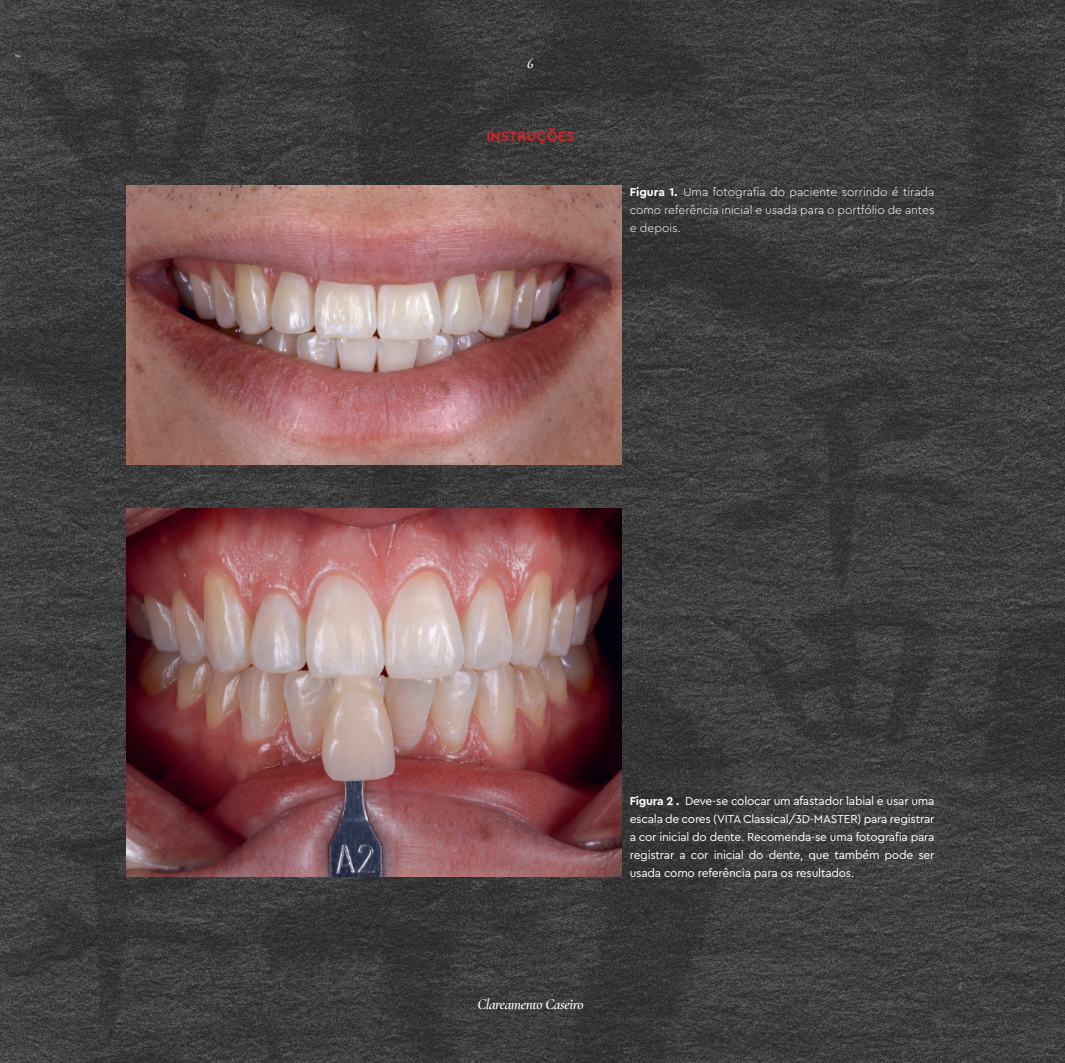
<style>
.page{position:relative;width:1065px;height:1063px;background:#fff}
.page>*{position:absolute;margin:0;border:0;box-sizing:border-box;transform-origin:0 0}
.t1{font:italic 600 15px "Cormorant Garamond";letter-spacing:-.025em;color:#fff}
.t2{font:700 14.25px "Cera Pro";letter-spacing:.01em;color:#d1232a}
.t3{font:12px/18px "Cera Pro";letter-spacing:-.02em;color:#fff;text-align:justify}
.t4{font:300 12px/18px "Cera Pro";color:#fff;text-align:justify}
.s1{font-weight:700}
</style>
<div class="page">
<img style="left:0;top:0;width:1064px;height:1063px">
<img style="left:126px;top:186px;width:495px;height:278px">
<img style="left:126px;top:508px;width:495px;height:369px">
<p class="t1" style="left:527px;top:54px;width:8px">6</p>
<p class="t2" style="left:486px;top:127px;width:90px">INSTRUÇÕES</p>
<p class="t4" style="left:629px;top:182px;width:306px"><span class="s1">Figura 1.</span> Uma fotografia do paciente sorrindo é tirada como referência inicial e usada para o portfólio de antes e depois.</p>
<p class="t3" style="left:629px;top:791px;width:306px"><span class="s1">Figura 2 .</span> Deve-se colocar um afastador labial e usar uma escala de cores (VITA Classical/3D-MASTER) para registrar a cor inicial do dente. Recomenda-se uma fotografia para registrar a cor inicial do dente, que também pode ser usada como referência para os resultados.</p>
<p class="t1" style="left:477px;top:995px;width:108px">Clareamento Caseiro</p>
</div>
